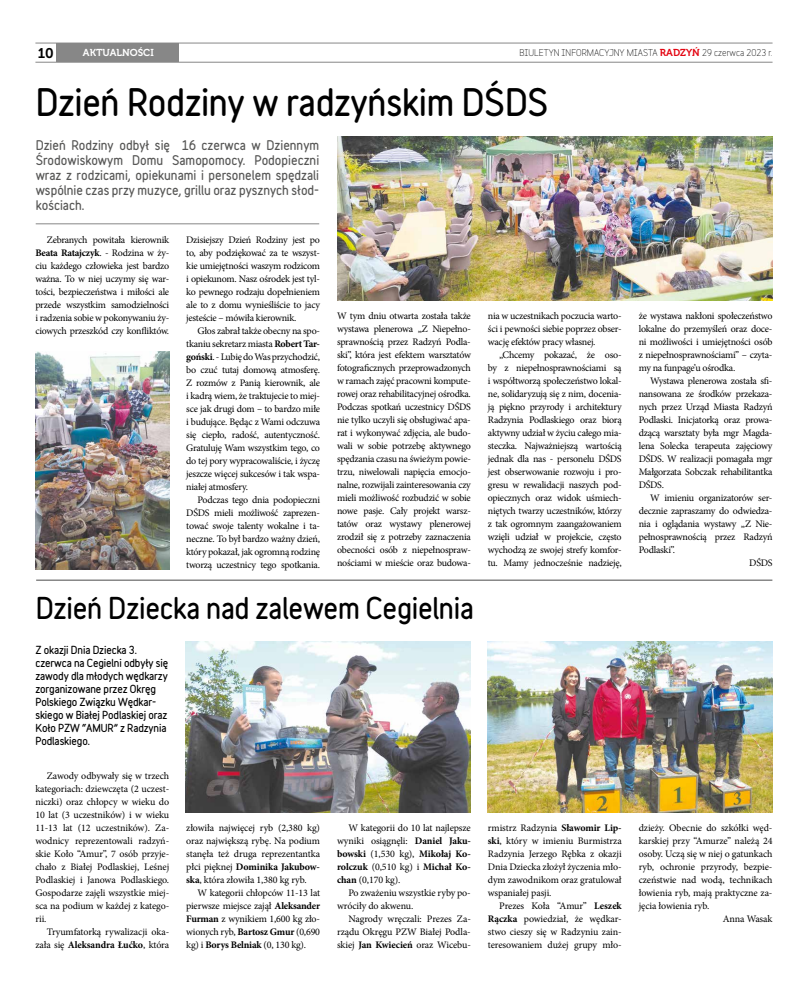
<style>
.page{position:relative;width:808px;height:993px;background:#fff}
.page>*{position:absolute;margin:0;border:0;box-sizing:border-box;transform-origin:0 0}
.t1{font:900 34px "Variable";letter-spacing:-.01em;color:#000}
.t2{font:900 27px "Variable";letter-spacing:-.01em;color:#000}
.t3{font:14px "Museo 700";color:#000}
.t4{font:900 12px/15px "Variable";color:#575756;text-align:justify}
.t5{font:10px/13px "Minion Pro";letter-spacing:-.02em;color:#000;text-align:justify}
.t6{font:900 10px/13px "Variable";letter-spacing:-.01em;color:#000}
.t7{font:10px "Museo 700";color:#fff}
.t8{font:9px "Variable";color:#000}
.s1{font-family:"Museo 700";font-size:10px;color:#e30613}
.s2{font-weight:700}
</style>
<div class="page">
<div style="left:56px;top:43px;width:123px;height:19px;background:#878787"></div>
<hr style="left:35px;top:43px;width:737px;height:1px;background:#878787">
<hr style="left:35px;top:62px;width:737px;height:1px;background:#878787">
<img style="left:488px;top:641px;width:285px;height:170px">
<img style="left:337px;top:136px;width:436px;height:164px">
<img style="left:186px;top:641px;width:285px;height:170px">
<img style="left:35px;top:351px;width:134px;height:218px">
<hr style="left:36px;top:223px;width:283px;height:1px;background:#878787">
<hr style="left:36px;top:579px;width:736px;height:1px;background:#878787">
<h3 class="t3" style="left:38px;top:45px;width:17px">10</h3>
<p class="t8" style="left:519px;top:45px;width:254px">BIULETYN INFORMACYJNY MIASTA <span class="s1">RADZYŃ</span> 29 czerwca 2023 r.</p>
<p class="t7" style="left:83px;top:47px;width:72px">AKTUALNOŚCI</p>
<h1 class="t1" style="left:36px;top:76px;width:514px">Dzień Rodziny w radzyńskim DŚDS</h1>
<p class="t4" style="left:36px;top:137px;width:285px">Dzień Rodziny odbył się 16 czerwca w Dziennym Środowiskowym Domu Samopomocy. Podopieczni wraz z rodzicami, opiekunami i personelem spędzali wspólnie czas przy muzyce, grillu oraz pysznych słod&shy;kościach.</p>
<p class="t5" style="left:35px;top:233px;width:135px;text-indent:11px">Zebranych powitała kierownik <span class="s2">Beata Ratajczyk</span>. - Rodzina w ży&shy;ciu każdego człowieka jest bardzo ważna. To w niej uczymy się war&shy;tości, bezpieczeństwa i miłości ale przede wszystkim samodzielności i radzenia sobie w pokonywaniu ży&shy;ciowych przeszkód czy konfliktów.</p>
<p class="t5" style="left:186px;top:233px;width:135px">Dzisiejszy Dzień Rodziny jest po to, aby podziękować za te wszyst&shy;kie umiejętności waszym rodzicom i opiekunom. Nasz ośrodek jest tyl&shy;ko pewnego rodzaju dopełnieniem ale to z domu wynieśliście to jacy jesteście – mówiła kierownik.</p>
<p class="t5" style="left:186px;top:324px;width:135px;text-indent:11px">Głos zabrał także obecny na spo&shy;tkaniu sekretarz miasta <span class="s2">Robert Tar&shy;goński</span>. - Lubię do Was przychodzić, bo czuć tutaj domową atmosferę.<br>Z rozmów z Panią kierownik, ale i kadrą wiem, że traktujecie to miej&shy;sce jak drugi dom – to bardzo miłe i budujące. Będąc z Wami odczuwa się ciepło, radość, autentyczność.<br>Gratuluję Wam wszystkim tego, co do tej pory wypracowaliście, i życzę jeszcze więcej sukcesów i tak wspa&shy;niałej atmosfery.</p>
<p class="t5" style="left:186px;top:493px;width:135px;text-indent:11px">Podczas tego dnia podopieczni DŚDS mieli możliwość zaprezen&shy;tować swoje talenty wokalne i ta&shy;neczne. To był bardzo ważny dzień, który pokazał, jak ogromną rodzinę tworzą uczestnicy tego spotkania.</p>
<p class="t5" style="left:337px;top:309px;width:135px">W tym dniu otwarta została także wystawa plenerowa „Z Niepełno&shy;sprawnością przez Radzyń Podla&shy;ski”, która jest efektem warsztatów fotograficznych przeprowadzonych w ramach zajęć pracowni kompute&shy;rowej oraz rehabilitacyjnej ośrodka.<br>Podczas spotkań uczestnicy DŚDS nie tylko uczyli się obsługiwać apa&shy;rat i wykonywać zdjęcia, ale budo&shy;wali w sobie potrzebę aktywnego spędzania czasu na świeżym powie&shy;trzu, niwelowali napięcia emocjo&shy;nalne, rozwijali zainteresowania czy mieli możliwość rozbudzić w sobie nowe pasje. Cały projekt warsz&shy;tatów oraz wystawy plenerowej zrodził się z potrzeby zaznaczenia obecności osób z niepełnospraw&shy;nościami w mieście oraz budowa-</p>
<p class="t5" style="left:488px;top:309px;width:135px">nia w uczestnikach poczucia warto&shy;ści i pewności siebie poprzez obser&shy;wację efektów pracy własnej.</p>
<p class="t5" style="left:488px;top:348px;width:135px;text-indent:11px">„Chcemy pokazać, że oso&shy;by z niepełnosprawnościami są i współtworzą społeczeństwo lokal&shy;ne, solidaryzują się z nim, docenia&shy;ją piękno przyrody i architektury Radzynia Podlaskiego oraz biorą aktywny udział w życiu całego mia&shy;steczka. Najważniejszą wartością jednak dla nas - personelu DŚDS jest obserwowanie rozwoju i pro&shy;gresu w rewalidacji naszych pod&shy;opiecznych oraz widok uśmiech&shy;niętych twarzy uczestników, którzy z tak ogromnym zaangażowaniem wzięli udział w projekcie, często wychodzą ze swojej strefy komfor&shy;tu. Mamy jednocześnie nadzieję,</p>
<h2 class="t2" style="left:36px;top:587px;width:440px">Dzień Dziecka nad zalewem Cegielnia</h2>
<p class="t6" style="left:35px;top:642px;width:134px">Z okazji Dnia Dziecka 3. czerwca na Cegielni odbyły się zawody dla młodych wędkarzy zorganizowane przez Okręg<br>Polskiego Związku Wędkar&shy;skiego w Białej Podlaskiej oraz<br>Koło PZW “AMUR” z Radzynia<br>Podlaskiego.</p>
<p class="t5" style="left:35px;top:769px;width:135px;text-indent:11px">Zawody odbywały się w trzech kategoriach: dziewczęta (2 uczest&shy;niczki) oraz chłopcy w wieku do 10 lat (3 uczestników) i w wieku 11-13 lat (12 uczestników). Za&shy;wodnicy reprezentowali radzyń&shy;skie Koło “Amur”, 7 osób przyje&shy;chało z Białej Podlaskiej, Leśnej Podlaskiej i Janowa Podlaskiego.<br>Gospodarze zajęli wszystkie miej&shy;sca na podium w każdej z katego&shy;rii.</p>
<p class="t5" style="left:35px;top:925px;width:135px;text-align:right">Tryumfatorką rywalizacji oka&shy;zała się <span class="s2">Aleksandra Łućko</span>, która</p>
<p class="t5" style="left:186px;top:820px;width:135px">złowiła najwięcej ryb (2,380 kg) oraz największą rybę. Na podium stanęła też druga reprezentantka płci pięknej <span class="s2">Dominika Jakubow&shy;ska</span>, która złowiła 1,380 kg ryb.</p>
<p class="t5" style="left:186px;top:885px;width:135px;text-indent:11px">W kategorii chłopców 11-13 lat pierwsze miejsce zajął <span class="s2">Aleksander Furman</span> z wynikiem 1,600 kg zło&shy;wionych ryb, <span class="s2">Bartosz Gmur</span> (0,690 kg) i <span class="s2">Borys Belniak</span> (0, 130 kg).</p>
<p class="t5" style="left:337px;top:820px;width:135px;text-indent:11px">W kategorii do 10 lat najlepsze wyniki osiągnęli: <span class="s2">Daniel Jaku&shy;bowski</span> (1,530 kg), <span class="s2">Mikołaj Ko&shy;rolczuk</span> (0,510 kg) i <span class="s2">Michał Ko&shy;chan</span> (0,170 kg).</p>
<p class="t5" style="left:337px;top:885px;width:135px;text-indent:11px">Po zważeniu wszystkie ryby po&shy;wróciły do akwenu.</p>
<p class="t5" style="left:337px;top:911px;width:135px;text-indent:11px">Nagrody wręczali: Prezes Za&shy;rządu Okręgu PZW Białej Podla&shy;skiej <span class="s2">Jan Kwiecień</span> oraz Wicebu-</p>
<p class="t5" style="left:488px;top:820px;width:135px">rmistrz Radzynia <span class="s2">Sławomir Lip&shy;ski</span>, który w imieniu Burmistrza Radzynia Jerzego Rębka z okazji Dnia Dziecka złożył życzenia mło&shy;dym zawodnikom oraz gratulował wspaniałej pasji.</p>
<p class="t5" style="left:488px;top:898px;width:135px;text-indent:11px">Prezes Koła “Amur” <span class="s2">Leszek Rączka</span> powiedział, że wędkar&shy;stwo cieszy się w Radzyniu zain&shy;teresowaniem dużej grupy mło-</p>
<p class="t5" style="left:639px;top:309px;width:135px">że wystawa nakłoni społeczeństwo lokalne do przemyśleń oraz doce&shy;ni możliwości i umiejętności osób z niepełnosprawnościami” – czyta&shy;my na funpage’u ośrodka.</p>
<p class="t5" style="left:639px;top:374px;width:135px;text-indent:11px">Wystawa plenerowa została sfi&shy;nansowana ze środków przekaza&shy;nych przez Urząd Miasta Radzyń Podlaski. Inicjatorką oraz prowa&shy;dzącą warsztaty była mgr Magda&shy;lena Solecka terapeuta zajęciowy DŚDS. W realizacji pomagała mgr Małgorzata Sobczak rehabilitantka DŚDS.</p>
<p class="t5" style="left:650px;top:491px;width:124px">W imieniu organizatorów ser-</p>
<p class="t5" style="left:639px;top:504px;width:135px">decznie zapraszamy do odwiedza-</p>
<p class="t5" style="left:639px;top:517px;width:135px">nia i oglądania wystawy „Z Nie-</p>
<p class="t5" style="left:639px;top:530px;width:135px">pełnosprawnością przez Radzyń</p>
<p class="t5" style="left:639px;top:543px;width:38px">Podlaski”.</p>
<p class="t5" style="left:749px;top:556px;width:25px">DŚDS</p>
<p class="t5" style="left:639px;top:820px;width:135px">dzieży. Obecnie do szkółki węd-</p>
<p class="t5" style="left:639px;top:833px;width:135px">karskiej przy “Amurze” należą 24</p>
<p class="t5" style="left:639px;top:846px;width:135px">osoby. Uczą się w niej o gatunkach</p>
<p class="t5" style="left:639px;top:859px;width:135px">ryb, ochronie przyrody, bezpie-</p>
<p class="t5" style="left:639px;top:872px;width:135px">czeństwie nad wodą, technikach</p>
<p class="t5" style="left:639px;top:885px;width:135px">łowienia ryb, mają praktyczne za-</p>
<p class="t5" style="left:639px;top:898px;width:72px">jęcia łowienia ryb.</p>
<p class="t5" style="left:723px;top:911px;width:51px">Anna Wasak</p>
</div>
